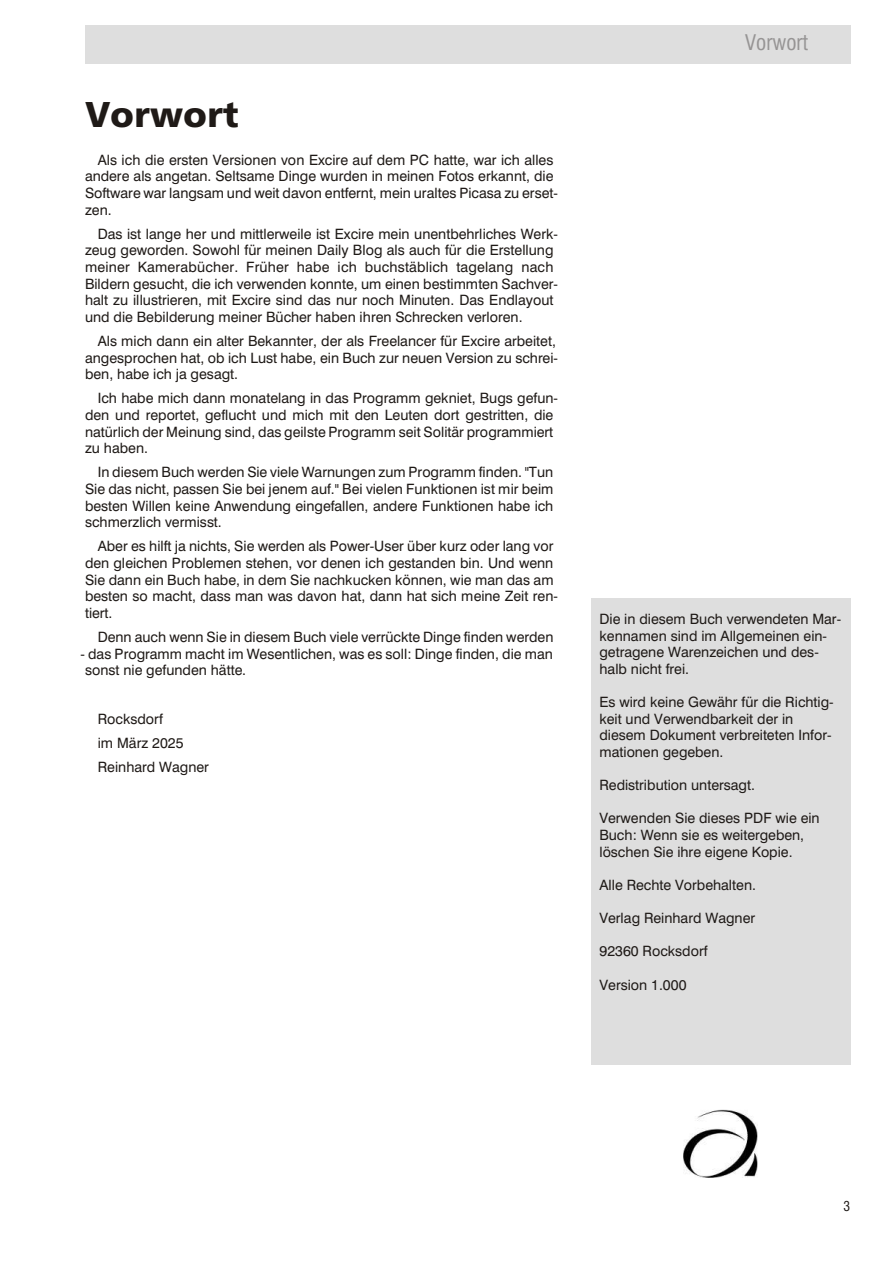
<style>
.page{position:relative;width:894px;height:1263px;background:#fff}
.page>*{position:absolute;margin:0;border:0;box-sizing:border-box;transform-origin:0 0}
.t1{font:36px "Humnst 777 Blk BT";color:#1f1a17}
.t2{font:21px "Swis 721 Cn BT";color:#969494}
.t3{font:14.25px/16.6px "Swis 721 BT";letter-spacing:-.005em;color:#1f1a17}
.t4{font:13.5px "Swis 721 Cn BT";color:#1f1a17}
</style>
<div class="page">
<div style="left:85px;top:26px;width:765px;height:38px;background:#dedede"></div>
<div style="left:591px;top:599px;width:259px;height:466px;background:#dedede"></div>
<img style="left:684px;top:1109px;width:74px;height:69px">
<h1 class="t1" style="left:85px;top:100px;width:155px">Vorwort</h1>
<p class="t3" style="left:85px;top:153px;width:474px;text-indent:13px">Als ich die ersten Ver sio nen von Excire auf dem PC hatte, war ich alles andere als ange tan. Selt same Dinge wurden in meinen Fotos erkannt, die Soft ware war lang sam und weit davon ent fernt, mein uraltes Picasa zu erset - zen.</p>
<p class="t3" style="left:85px;top:227px;width:474px;text-indent:13px">Das ist lange her und mitt ler weile ist Excire mein unent behr li ches Werk - zeug gewor den. Sowohl für meinen Daily Blog als auch für die Erstel lung meiner Kamer abü cher. Früher habe ich buch stäb lich tage lang nach Bildern gesucht, die ich ver wen den konnte, um einen bestimmten Sach ver - halt zu illu strie ren, mit Excire sind das nur noch Minu ten. Das End lay out und die Bebil de rung meiner Bücher haben ihren Schre cken ver lo ren.</p>
<p class="t3" style="left:85px;top:334px;width:474px;text-indent:13px">Als mich dann ein alter Bekann ter, der als Free lan cer für Excire arbei tet, ange spro chen hat, ob ich Lust habe, ein Buch zur neuen Version zu schrei - ben, habe ich ja gesagt.</p>
<p class="t3" style="left:85px;top:391px;width:474px;text-indent:13px">Ich habe mich dann mona te lang in das Pro gramm gekniet, Bugs gefun - den und repor tet, geflucht und mich mit den Leuten dort gestrit ten, die natür lich der Mei nung sind, das geilste Pro gramm seit Soli tär pro grammiert zu haben.</p>
<p class="t3" style="left:85px;top:465px;width:470px;text-align:justify;text-indent:13px">In diesem Buch werden Sie viele War nun gen zum Pro gramm finden. "Tun Sie das nicht, passen Sie bei jenem auf." Bei vielen Funk tio nen ist mir beim besten Willen keine Anwen dung ein ge fallen, andere Funk tio nen habe ich schmerz lich ver misst.</p>
<p class="t3" style="left:85px;top:539px;width:474px;text-indent:13px">Aber es hilft ja nichts, Sie werden als Power-User über kurz oder lang vor den glei chen Pro ble men stehen, vor denen ich gestan den bin. Und wenn Sie dann ein Buch habe, in dem Sie nach ku cken können, wie man das am besten so macht, dass man was davon hat, dann hat sich meine Zeit ren - tiert.</p>
<p class="t3" style="left:98px;top:630px;width:457px">Denn auch wenn Sie in diesem Buch viele ver rüc kte Dinge finden werden</p>
<p class="t3" style="left:85px;top:647px;width:469px;text-indent:-4px">- das Pro gramm macht im Wesent li chen, was es soll: Dinge finden, die man sonst nie gefun den hätte.</p>
<p class="t3" style="left:98px;top:708px;width:113px;line-height:24.2px">Rocks dorf<br>im März 2025<br>Rein hard Wagner</p>
<h2 class="t2" style="left:745px;top:34px;width:64px">Vorwort</h2>
<p class="t3" style="left:600px;top:612px;width:243px">Die in diesem Buch ver wen de ten Mar - ken na men sind im All ge mei nen ein - ge tra gene Waren zei chen und des - halb nicht frei.</p>
<p class="t3" style="left:600px;top:695px;width:236px">Es wird keine Gewähr für die Rich tig - keit und Ver wend bar keit der in diesem Doku ment ver brei te ten Infor - ma tio nen gege ben.</p>
<p class="t3" style="left:600px;top:778px;width:157px">Redis tri bu tion unter sagt.</p>
<p class="t3" style="left:600px;top:811px;width:222px">Ver wen den Sie dieses PDF wie ein<br>Buch: Wenn sie es weiter ge ben, löschen Sie ihre eigene Kopie.</p>
<p class="t3" style="left:600px;top:878px;width:158px">Alle Rechte Vor be hal ten.</p>
<p class="t3" style="left:600px;top:911px;width:157px">Verlag Reinhard Wagner</p>
<p class="t3" style="left:600px;top:944px;width:110px">92360 Rocks dorf</p>
<p class="t3" style="left:600px;top:978px;width:88px">Ver sion 1.000</p>
<p class="t4" style="left:844px;top:1201px;width:8px">3</p>
</div>
